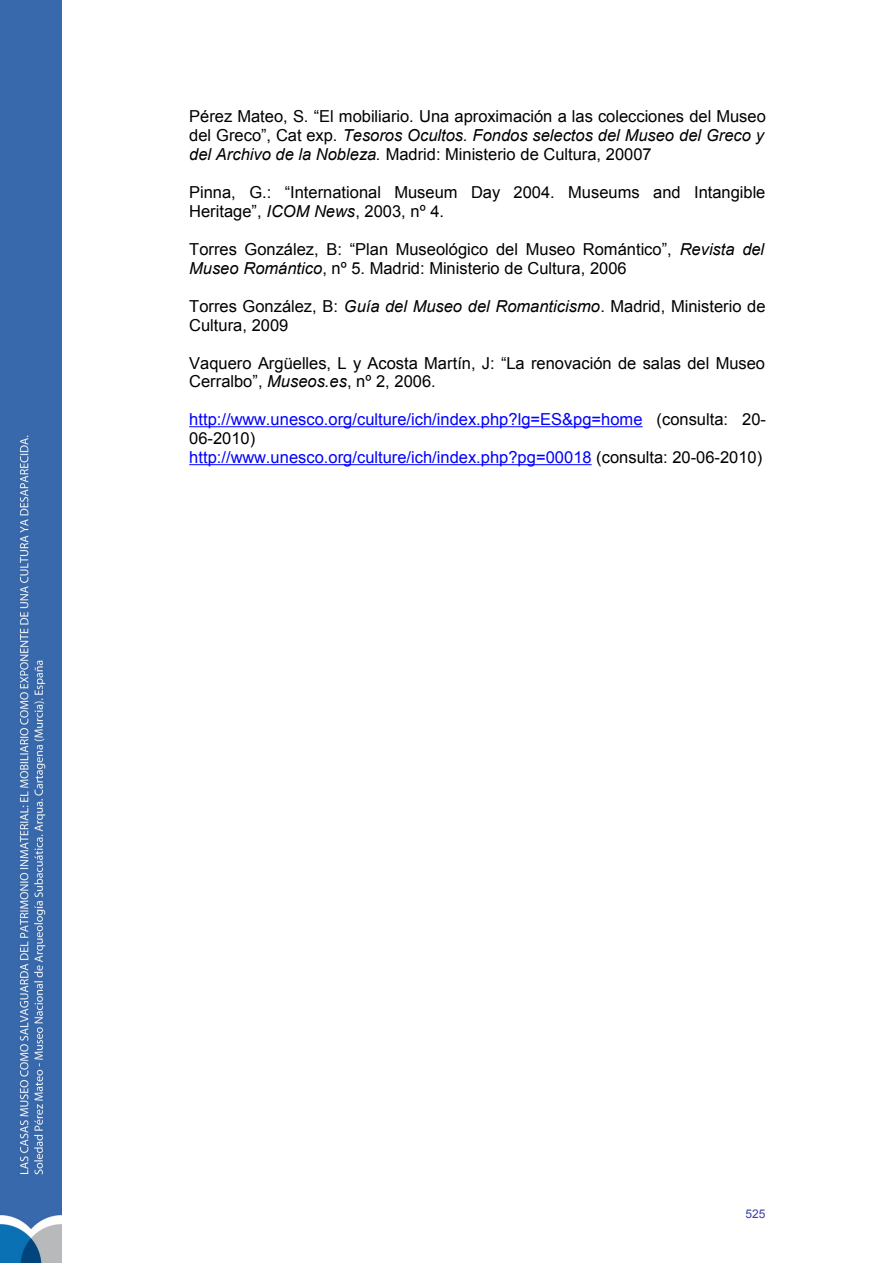
<style>
.page{position:relative;width:893px;height:1263px;background:#fff}
.page>*{position:absolute;margin:0;border:0;box-sizing:border-box;transform-origin:0 0}
.t1{font:16.5px/18.9px "Arial";color:#000}
.t2{font:16.5px/19px "Arial";color:#00f}
.t3{font:12px "Arial";color:#4040ab}
.s1{font-style:italic}
.s2{color:#000}
</style>
<div class="page">
<img style="left:0;top:0;width:61px;height:1263px">
<hr style="left:189px;top:426px;width:453px;height:1px;background:#00f">
<hr style="left:189px;top:464px;width:402px;height:1px;background:#00f">
<p class="t1" style="left:189px;top:107px;width:578px;text-align:justify">Pérez Mateo, S. “El mobiliario. Una aproximación a las colecciones del Museo del Greco”, Cat exp. <span class="s1">Tesoros Ocultos. Fondos selectos del Museo del Greco y del Archivo de la Nobleza.</span> Madrid: Ministerio de Cultura, 20007</p>
<p class="t1" style="left:189px;top:182px;width:577px">Pinna, G.: “International Museum Day 2004. Museums and Intangible<br>Heritage”, <span class="s1">ICOM News</span>, 2003, nº 4.</p>
<p class="t1" style="left:189px;top:240px;width:576px">Torres González, B: “Plan Museológico del Museo Romántico”, <span class="s1">Revista del<br>Museo Romántico</span>, nº 5. Madrid: Ministerio de Cultura, 2006</p>
<p class="t1" style="left:189px;top:296px;width:578px">Torres González, B: <span class="s1">Guía del Museo del Romanticismo</span>. Madrid, Ministerio de<br>Cultura, 2009</p>
<p class="t1" style="left:189px;top:353px;width:577px">Vaquero Argüelles, L y Acosta Martín, J: “La renovación de salas del Museo<br>Cerralbo”, <span class="s1">Museos.es</span>, nº 2, 2006.</p>
<p class="t2" style="left:189px;top:410px;width:578px">http://www.unesco.org/culture/ich/index.php?lg=ES&amp;pg=home <span class="s2">(consulta: 20-<br>06-2010)<br></span>http://www.unesco.org/culture/ich/index.php?pg=00018 <span class="s2">(consulta: 20-06-2010)</span></p>
<p class="t3" style="left:745px;top:1206px;width:22px">525</p>
</div>
